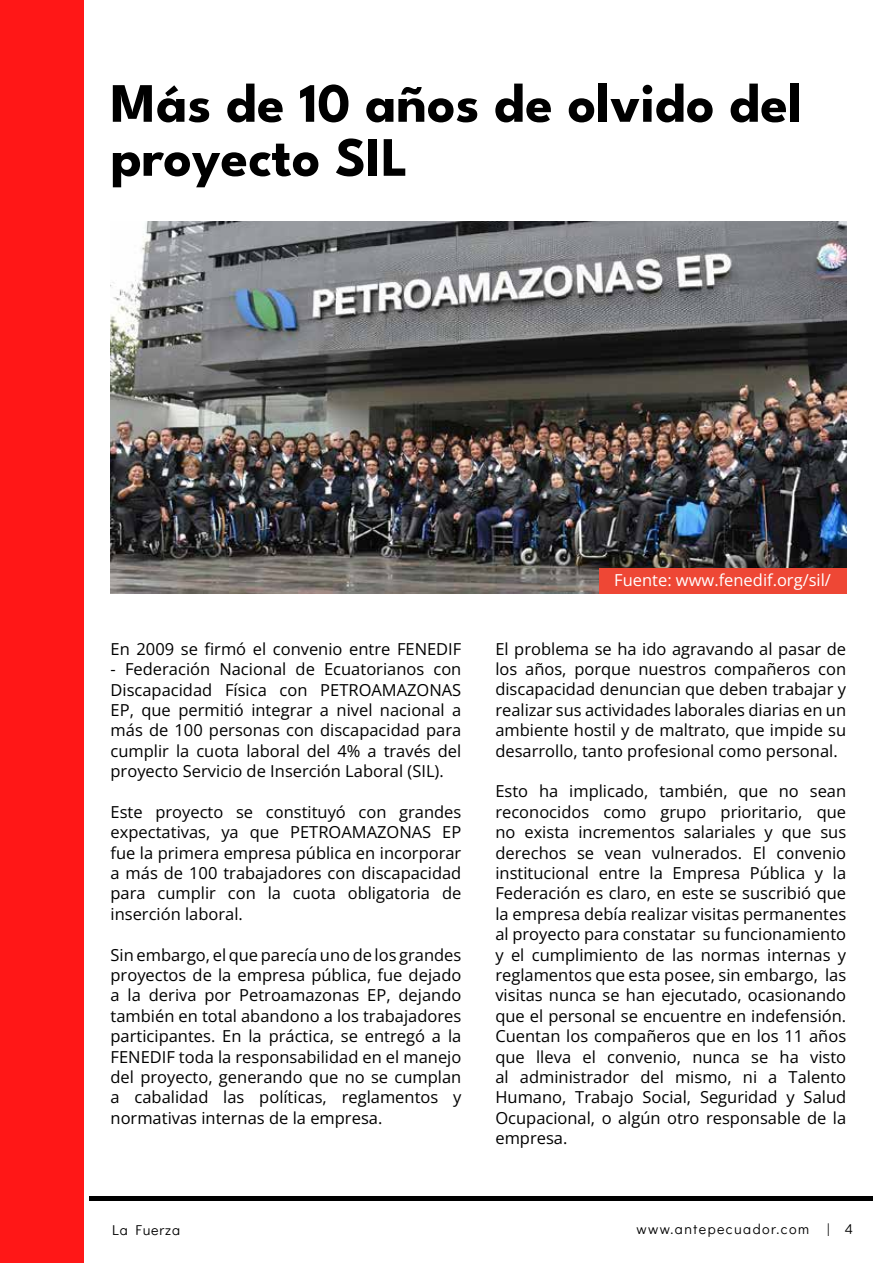
<style>
.page{position:relative;width:893px;height:1263px;background:#fff}
.page>*{position:absolute;margin:0;border:0;box-sizing:border-box;transform-origin:0 0}
.t1{font:700 55.5px/54px "League Spartan";color:#000}
.t2{font:16.5px/20.4px "Open Sans";color:#000;text-align:justify}
.t3{font:16.5px "Open Sans";color:#fff}
.t4{font:14.25px "Didact Gothic";letter-spacing:.1em;color:#000}
.t5{font:14.25px "Didact Gothic";letter-spacing:.06em;color:#000}
</style>
<div class="page">
<div style="left:0;top:0;width:83px;height:1263px;background:#ff1717"></div>
<hr style="left:89px;top:1196px;width:784px;height:4px;background:#000">
<img style="left:111px;top:221px;width:735px;height:372px">
<div style="left:599px;top:568px;width:247px;height:25px;background:#ee4735"></div>
<h1 class="t1" style="left:111px;top:71px;width:693px">Más de 10 años de olvido del proyecto SIL</h1>
<p class="t2" style="left:111px;top:638px;width:352px">En 2009 se firmó el convenio entre FENEDIF</p>
<p class="t2" style="left:111px;top:658px;width:352px">- Federación Nacional de Ecuatorianos con Discapacidad Física con PETROAMAZONAS EP, que permitió integrar a nivel nacional a más de 100 personas con discapacidad para cumplir la cuota laboral del 4% a través del proyecto Servicio de Inserción Laboral (SIL).</p>
<p class="t2" style="left:111px;top:801px;width:352px">Este proyecto se constituyó con grandes expectativas, ya que PETROAMAZONAS EP fue la primera empresa pública en incorporar a más de 100 trabajadores con discapacidad para cumplir con la cuota obligatoria de inserción laboral.</p>
<p class="t2" style="left:111px;top:944px;width:352px">Sin embargo, el que parecía uno de los grandes proyectos de la empresa pública, fue dejado a la deriva por Petroamazonas EP, dejando también en total abandono a los trabajadores participantes. En la práctica, se entregó a la FENEDIF toda la responsabilidad en el manejo del proyecto, generando que no se cumplan a cabalidad las políticas, reglamentos y normativas internas de la empresa.</p>
<p class="t3" style="left:614px;top:568px;width:218px">Fuente: www.fenedif.org/sil/</p>
<p class="t2" style="left:495px;top:638px;width:352px">El problema se ha ido agravando al pasar de los años, porque nuestros compañeros con discapacidad denuncian que deben trabajar y realizar sus actividades laborales diarias en un ambiente hostil y de maltrato, que impide su desarrollo, tanto profesional como personal.</p>
<p class="t2" style="left:495px;top:781px;width:352px">Esto ha implicado, también, que no sean reconocidos como grupo prioritario, que no exista incrementos salariales y que sus derechos se vean vulnerados. El convenio institucional entre la Empresa Pública y la Federación es claro, en este se suscribió que la empresa debía realizar visitas permanentes al proyecto para constatar su funcionamiento y el cumplimiento de las normas internas y reglamentos que esta posee, sin embargo, las visitas nunca se han ejecutado, ocasionando que el personal se encuentre en indefensión.<br>Cuentan los compañeros que en los 11 años que lleva el convenio, nunca se ha visto al administrador del mismo, ni a Talento Humano, Trabajo Social, Seguridad y Salud Ocupacional, o algún otro responsable de la empresa.</p>
<p class="t5" style="left:112px;top:1219px;width:70px">La Fuerza</p>
<p class="t4" style="left:637px;top:1218px;width:174px">www.antepecuador.com</p>
<p class="t4" style="left:827px;top:1218px;width:27px">| 4</p>
</div>
